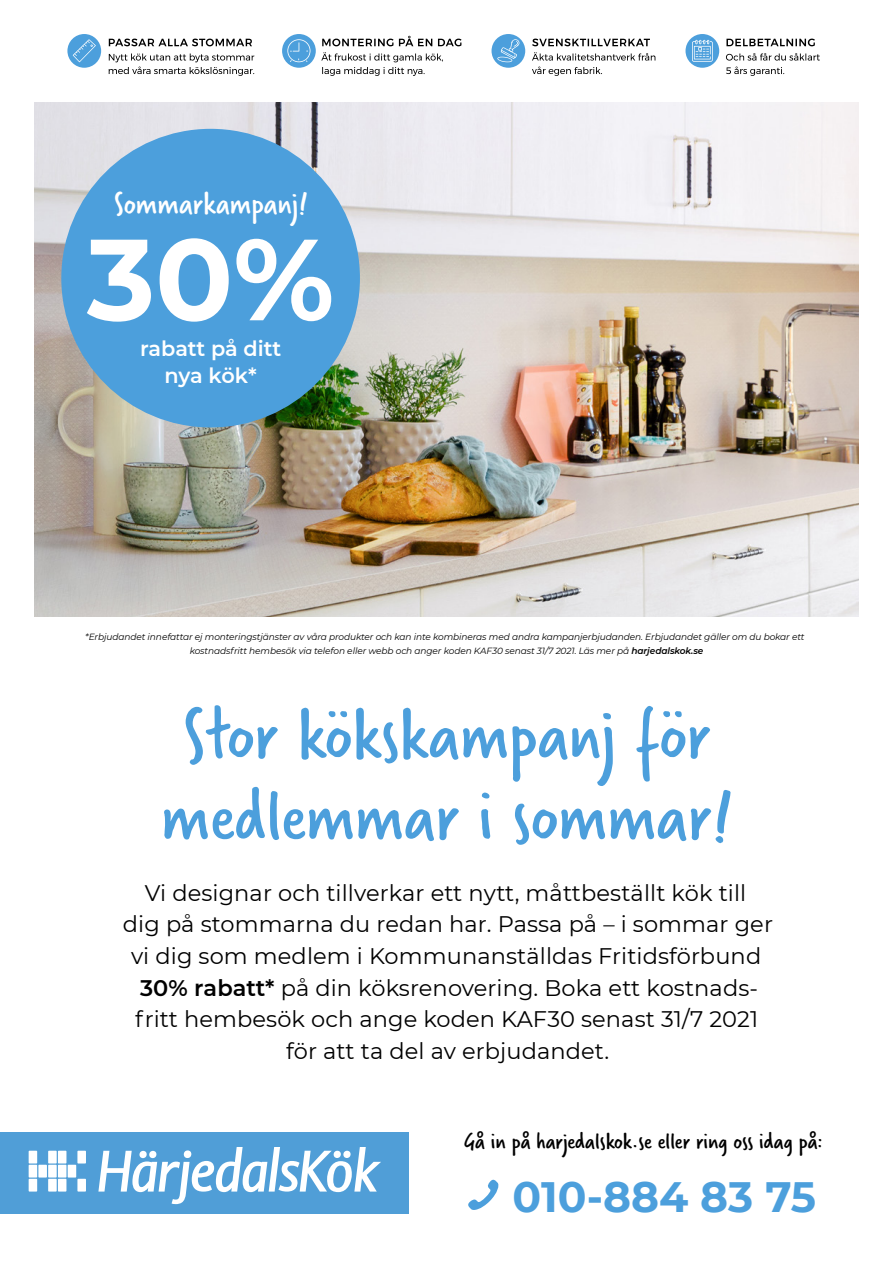
<style>
.page{position:relative;width:893px;height:1263px;background:#fff}
.page>*{position:absolute;margin:0;border:0;box-sizing:border-box;transform-origin:0 0}
.t1{font:700 115.2px "Montserrat";color:#fff}
.t2{font:76.5px/81.3px "Verveine";color:#4c9fdc}
.t3{font:700 42.45px "Montserrat";color:#4c9fdc}
.t4{font:33.6px "Verveine";color:#fff}
.t5{font:24px "Verveine";color:#000}
.t6{font:22.5px/31.5px "Montserrat";letter-spacing:.005em;color:#000;text-align:center}
.t7{font:600 20.85px/27px "Montserrat";letter-spacing:-.005em;color:#fff;text-align:center}
.t8{font:italic 9px/13.5px "Montserrat";letter-spacing:-.01em;color:#000;text-align:center}
.s1{font-weight:600}
.s2{font-family:"Entypo";font-weight:400;font-size:80.55px}
</style>
<div class="page">
<img style="left:34px;top:102px;width:825px;height:515px">
<div style="left:61px;top:129px;width:299px;height:298px;background:#4c9fdc;border-radius:50%"></div>
<div style="left:1px;top:1132px;width:408px;height:81px;background:#509ed7"></div>
<div style="left:29px;top:1165px;width:8px;height:12px;background:#fff"></div>
<div style="left:29px;top:1179px;width:8px;height:12px;background:#fff"></div>
<div style="left:38px;top:1165px;width:9px;height:12px;background:#fff"></div>
<div style="left:48px;top:1151px;width:9px;height:12px;background:#fff"></div>
<div style="left:29px;top:1151px;width:8px;height:12px;background:#fff"></div>
<div style="left:48px;top:1165px;width:9px;height:12px;background:#fff"></div>
<div style="left:48px;top:1179px;width:9px;height:12px;background:#fff"></div>
<div style="left:58px;top:1151px;width:8px;height:12px;background:#fff"></div>
<div style="left:58px;top:1165px;width:8px;height:12px;background:#fff"></div>
<div style="left:58px;top:1179px;width:8px;height:12px;background:#fff"></div>
<div style="left:68px;top:1165px;width:8px;height:12px;background:#fff"></div>
<div style="left:77px;top:1151px;width:9px;height:12px;background:#fff"></div>
<div style="left:77px;top:1179px;width:9px;height:12px;background:#fff"></div>
<svg style="left:98px;top:1147px;width:283px;height:57px"></svg>
<svg style="left:109px;top:54px;width:145px;height:22px"></svg>
<svg style="left:109px;top:39px;width:143px;height:7px"></svg>
<svg style="left:532px;top:67px;width:70px;height:9px"></svg>
<svg style="left:532px;top:52px;width:123px;height:9px"></svg>
<svg style="left:532px;top:39px;width:118px;height:7px"></svg>
<svg style="left:321px;top:52px;width:122px;height:24px"></svg>
<svg style="left:322px;top:36px;width:139px;height:10px"></svg>
<svg style="left:726px;top:67px;width:58px;height:9px"></svg>
<svg style="left:726px;top:53px;width:94px;height:8px"></svg>
<svg style="left:726px;top:39px;width:89px;height:7px"></svg>
<div style="left:67px;top:34px;width:34px;height:34px;background:#4c9fdc;border-radius:50%"></div>
<svg style="left:73px;top:39px;width:23px;height:23px"></svg>
<div style="left:282px;top:34px;width:34px;height:34px;background:#4c9fdc;border-radius:50%"></div>
<svg style="left:287px;top:39px;width:23px;height:23px"></svg>
<div style="left:491px;top:34px;width:34px;height:34px;background:#4c9fdc;border-radius:50%"></div>
<svg style="left:497px;top:39px;width:22px;height:23px"></svg>
<div style="left:685px;top:34px;width:34px;height:34px;background:#4c9fdc;border-radius:50%"></div>
<svg style="left:692px;top:40px;width:21px;height:22px"></svg>
<h3 class="t4" style="left:114px;top:181px;width:195px">Sommarkampanj!</h3>
<h1 class="t1" style="left:87px;top:196px;width:249px">30%</h1>
<p class="t7" style="left:140px;top:334px;width:143px">rabatt på ditt nya kök*</p>
<p class="t8" style="left:85px;top:630px;width:721px">*Erbjudandet innefattar ej monteringstjänster av våra produkter och kan inte kombineras med andra kampanjerbjudanden. Erbjudandet gäller om du bokar ett kostnadsfritt hembesök via telefon eller webb och anger koden KAF30 senast 31/7 2021. Läs mer på <span class="s1">harjedalskok.se</span></p>
<h2 class="t2" style="left:161px;top:695px;width:572px">Stor kökskampanj för medlemmar i sommar!</h2>
<p class="t6" style="left:123px;top:876px;width:652px">Vi designar och tillverkar ett nytt, måttbeställt kök till<br>dig på stommarna du redan har. Passa på – i sommar ger vi dig som medlem i Kommunanställdas Fritidsförbund <span class="s1">30% rabatt*</span> på din köksrenovering. Boka ett kostnads&shy;fritt hembesök och ange koden KAF30 senast 31/7 2021 för att ta del av erbjudandet.</p>
<p class="t5" style="left:464px;top:1125px;width:360px">Gå in på harjedalskok.se eller ring oss idag på:</p>
<h3 class="t3" style="left:464px;top:1166px;width:353px"><span class="s2">!</span> 010-884 83 75</h3>
</div>
